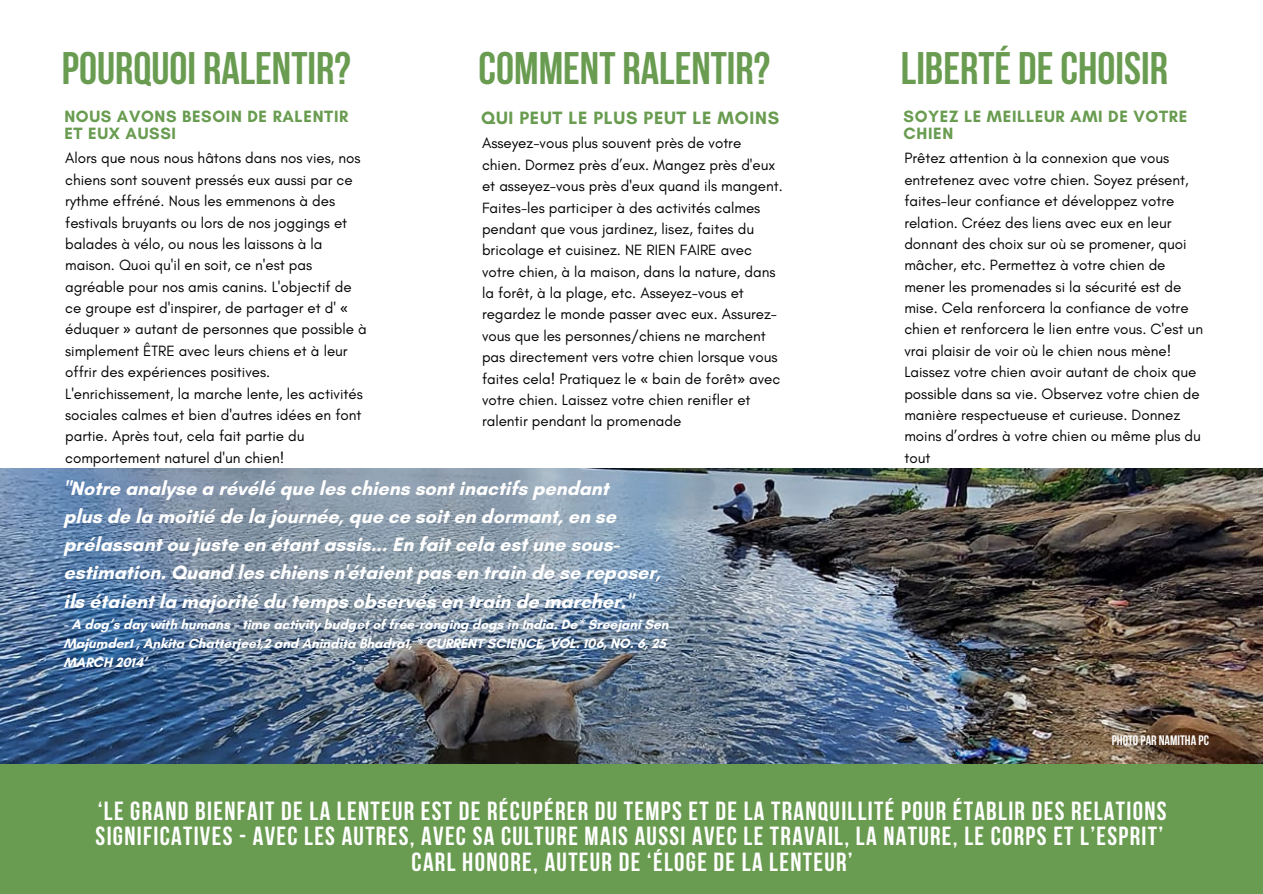
<style>
.page{position:relative;width:1263px;height:894px;background:#fff}
.page>*{position:absolute;margin:0;border:0;box-sizing:border-box;transform-origin:0 0}
.t1{font:700 45.45px "Bebas Neue";color:#699c50}
.t2{font:700 26.1px/25.8px "Bebas Neue";letter-spacing:.05em;color:#fff;text-align:center}
.t3{font:700 19.65px/28px "Glacial Indifference";color:#fff}
.t4{font:700 18.15px "Glacial Indifference";letter-spacing:.04em;color:#699c50}
.t5{font:700 16.65px/16.8px "Glacial Indifference";letter-spacing:.04em;color:#699c50}
.t6{font:15.15px/21.3px "Glacial Indifference";color:#000}
.t7{font:700 13.65px/19px "Glacial Indifference";color:#fff}
.t8{font:700 13.65px "Bebas Neue";color:#fff}
.s1{font-family:"Noto Sans"}
</style>
<div class="page">
<div style="left:0;top:763px;width:1263px;height:130px;background:#699c50"></div>
<img style="left:0;top:468px;width:1263px;height:295px">
<h1 class="t1" style="left:62px;top:49px;width:290px">POURQUOI RALENTIR?</h1>
<p class="t5" style="left:64px;top:108px;width:285px">NOUS AVONS BESOIN DE RALENTIR<br>ET EUX AUSSI</p>
<p class="t6" style="left:65px;top:147px;width:303px">Alors que nous nous hâtons dans nos vies, nos chiens sont souvent pressés eux aussi par ce rythme effréné. Nous les emmenons à des festivals bruyants ou lors de nos joggings et balades à vélo, ou nous les laissons à la maison. Quoi qu'il en soit, ce n'est pas agréable pour nos amis canins. L'objectif de ce groupe est d'inspirer, de partager et d' <span class="s1">« </span>éduquer <span class="s1">»</span> autant de personnes que possible à simplement ÊTRE avec leurs chiens et à leur offrir des expériences positives.<br>L'enrichissement, la marche lente, les activités sociales calmes et bien d'autres idées en font partie. Après tout, cela fait partie du comportement naturel d'un chien!</p>
<h1 class="t1" style="left:479px;top:49px;width:293px">COMMENT RALENTIR?</h1>
<p class="t4" style="left:481px;top:107px;width:299px">QUI PEUT LE PLUS PEUT LE MOINS</p>
<p class="t6" style="left:482px;top:132px;width:302px">Asseyez-vous plus souvent près de votre chien. Dormez près d’eux. Mangez près d'eux et asseyez-vous près d'eux quand ils mangent.<br>Faites-les participer à des activités calmes pendant que vous jardinez, lisez, faites du bricolage et cuisinez. NE RIEN FAIRE avec votre chien, à la maison, dans la nature, dans la forêt, à la plage, etc. Asseyez-vous et regardez le monde passer avec eux. Assurez&shy;vous que les personnes/chiens ne marchent pas directement vers votre chien lorsque vous faites cela! Pratiquez le <span class="s1">«</span> bain de forêt<span class="s1">»</span> avec votre chien. Laissez votre chien renifler et ralentir pendant la promenade</p>
<p class="t3" style="left:63px;top:474px;width:599px">"Notre analyse a révélé que les chiens sont inactifs pendant<br>plus de la moitié de la journée, que ce soit en dormant, en se prélassant ou juste en étant assis... En fait cela est une sous&shy;estimation. Quand les chiens n'étaient pas en train de se reposer, ils étaient la majorité du temps observés en train de marcher."</p>
<p class="t7" style="left:63px;top:614px;width:606px">- A dog’s day with humans – time activity budget of free-ranging dogs in India. De* Sreejani Sen<br>Majumder1 , Ankita Chatterjee1,2 and Anindita Bhadra1, * CURRENT SCIENCE, VOL. 106, NO. 6, 25<br>MARCH 2014’</p>
<h1 class="t1" style="left:901px;top:49px;width:268px">LIBERTÉ DECHOISIR</h1>
<p class="t5" style="left:903px;top:108px;width:285px">SOYEZ LE MEILLEUR AMI DE VOTRE<br>CHIEN</p>
<p class="t6" style="left:904px;top:147px;width:300px">Prêtez attention à la connexion que vous entretenez avec votre chien. Soyez présent, faites-leur confiance et développez votre relation. Créez des liens avec eux en leur donnant des choix sur où se promener, quoi mâcher, etc. Permettez à votre chien de mener les promenades si la sécurité est de mise. Cela renforcera la confiance de votre chien et renforcera le lien entre vous. C'est un vrai plaisir de voir où le chien nous mène!<br>Laissez votre chien avoir autant de choix que possible dans sa vie. Observez votre chien de manière respectueuse et curieuse. Donnez moins d’ordres à votre chien ou même plus du tout</p>
<p class="t8" style="left:1112px;top:734px;width:99px">PHOTOPAR NAMITHA PC</p>
<p class="t2" style="left:96px;top:799px;width:1072px">‘LE GRAND BIENFAIT DE LA LENTEUR EST DE RÉCUPÉRER DU TEMPS ET DE LA TRANQUILLITÉ POUR ÉTABLIR DES RELATIONS<br>SIGNIFICATIVES - AVEC LES AUTRES, AVEC SA CULTURE MAIS AUSSI AVEC LE TRAVAIL, LA NATURE, LE CORPS ET L’ESPRIT’<br>CARL HONORE, AUTEUR DE ‘ÉLOGE DE LA LENTEUR’</p>
</div>
